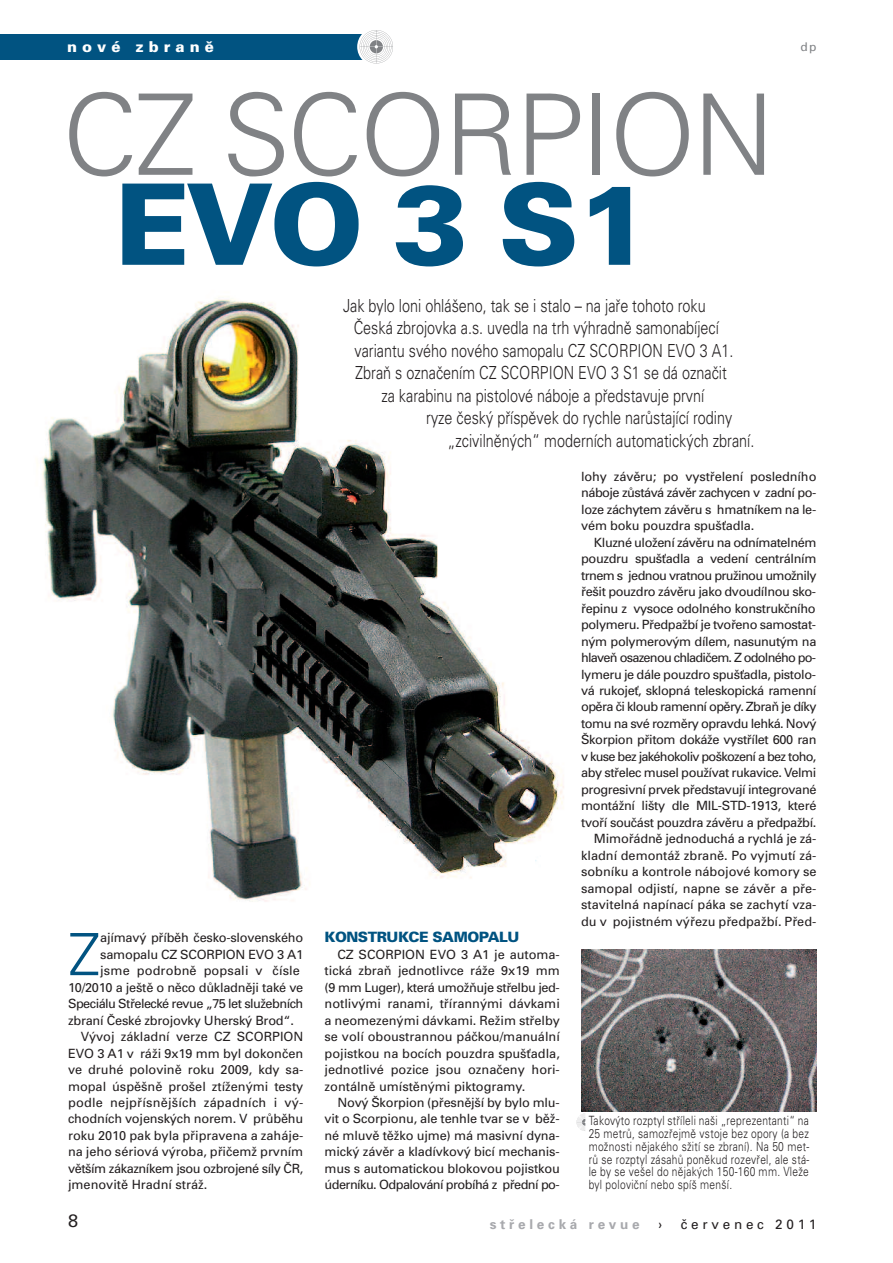
<style>
.page{position:relative;width:893px;height:1263px;background:#fff}
.page>*{position:absolute;margin:0;border:0;box-sizing:border-box;transform-origin:0 0}
.t1{font:300 112.5px "Univers CE";letter-spacing:-.03em;color:#808285}
.t2{font:900 112.5px "Univers CE";color:#015381}
.t3{font:300 58.35px "Univers CE";color:#015381}
.t4{font:300 18px "Univers CE";color:#231f20;scale:.8 1}
.t5{font:18px "Univers CE";color:#231f20}
.t6{font:900 15px "Univers CE";letter-spacing:.335em;color:#fff}
.t7{font:900 14.25px "Univers CE";letter-spacing:-.035em;color:#015381}
.t8{font:700 13.5px "Univers CE";letter-spacing:.275em;color:#a8a9ad}
.t9{font:13.5px "Univers CE";letter-spacing:.275em;color:#231f20}
.t10{font:12.75px/16.5px "Univers CE";letter-spacing:-.025em;color:#231f20;text-align:justify}
.t11{font:300 12.75px/12.8px "Univers CE";letter-spacing:.025em;color:#231f20;text-align:justify;scale:.8 1}
.t12{font:12.75px "Univers CE";color:#231f20}
.t13{font:12.75px "Univers CE";letter-spacing:.015em;color:#231f20}
.t14{font:12.75px "Univers CE";letter-spacing:.01em;color:#231f20}
.t15{font:12px "Univers CE";color:#808285}
</style>
<div class="page">
<img style="left:42px;top:299px;width:596px;height:651px">
<div style="left:0;top:34px;width:376px;height:26px;background:#015381"></div>
<svg style="left:357px;top:28px;width:38px;height:38px"></svg>
<svg style="left:360px;top:30px;width:33px;height:33px"></svg>
<img style="left:581px;top:950px;width:235px;height:161px">
<svg style="left:577px;top:1113px;width:8px;height:18px"></svg>
<p class="t6" style="left:67px;top:41px;width:148px">nové zbranû</p>
<h1 class="t1" style="left:62px;top:94px;width:713px">CZ SCORPION</h1>
<h1 class="t2" style="left:115px;top:184px;width:537px">EVO 3 S1</h1>
<h3 class="t4" style="left:343px;top:299px;width:455px">Jak bylo loni ohlá‰eno, tak se i stalo – na jafie tohoto roku</h3>
<h3 class="t4" style="left:354px;top:321px;width:458px">âeská zbrojovka a.s. uvedla na trh v˘hradnû samonabíjecí</h3>
<h3 class="t4" style="left:354px;top:344px;width:475px">variantu svého nového samopalu CZ SCORPION EVO 3 A1.</h3>
<h3 class="t4" style="left:355px;top:366px;width:466px">ZbraÀ s oznaãením CZ SCORPION EVO 3 S1 se dá oznaãit</h3>
<h3 class="t4" style="left:381px;top:389px;width:405px">za karabinu na pistolové náboje a pfiedstavuje první</h3>
<h3 class="t4" style="left:426px;top:411px;width:384px">ryze ãesk˘ pfiíspûvek do rychle narÛstající rodiny</h3>
<h3 class="t4" style="left:447px;top:434px;width:385px">„zcivilnûn˘ch“ moderních automatick˘ch zbraní.</h3>
<p class="t15" style="left:800px;top:42px;width:17px">dp</p>
<h2 class="t3" style="left:68px;top:933px;width:34px">Z</h2>
<p class="t10" style="left:100px;top:930px;width:205px">ajímav˘ pfiíbûh ãesko-slovenského</p>
<p class="t10" style="left:100px;top:947px;width:205px">samopalu CZ SCORPION EVO 3 A1</p>
<p class="t14" style="left:100px;top:966px;width:201px">jsme podrobnû popsali v ãísle</p>
<p class="t10" style="left:68px;top:980px;width:237px">10/2010 a je‰tû o nûco dÛkladnûji také ve</p>
<p class="t10" style="left:68px;top:996px;width:237px">Speciálu Stfielecké revue „75 let sluÏebních</p>
<p class="t10" style="left:68px;top:1013px;width:227px">zbraní âeské zbrojovky Uhersk˘ Brod“.</p>
<p class="t12" style="left:81px;top:1032px;width:224px">V˘voj základní verze CZ SCORPION</p>
<p class="t12" style="left:68px;top:1048px;width:237px">EVO 3 A1 v ráÏi 9x19 mm byl dokonãen</p>
<p class="t12" style="left:68px;top:1065px;width:237px">ve druhé polovinû roku 2009, kdy sa-</p>
<p class="t12" style="left:68px;top:1081px;width:237px">mopal úspû‰nû pro‰el ztíÏen˘mi testy</p>
<p class="t13" style="left:68px;top:1098px;width:237px">podle nejpfiísnûj‰ích západních i v˘-</p>
<p class="t10" style="left:68px;top:1112px;width:237px">chodních vojensk˘ch norem. V prÛbûhu</p>
<p class="t12" style="left:68px;top:1131px;width:237px">roku 2010 pak byla pfiipravena a zaháje-</p>
<p class="t12" style="left:68px;top:1147px;width:237px">na jeho sériová v˘roba, pfiiãemÏ prvním</p>
<p class="t10" style="left:68px;top:1161px;width:237px">vût‰ím zákazníkem jsou ozbrojené síly âR,</p>
<p class="t12" style="left:68px;top:1180px;width:141px">jmenovitû Hradní stráÏ.</p>
<p class="t7" style="left:325px;top:932px;width:196px">KONSTRUKCE SAMOPALU</p>
<p class="t10" style="left:325px;top:947px;width:237px;text-indent:13px">CZ SCORPION EVO 3 A1 je automa&shy;tická zbraÀ jednotlivce ráÏe 9x19 mm (9 mm Luger), která umoÏÀuje stfielbu jed&shy;notliv˘mi ranami, tfiírann˘mi dávkami a neomezen˘mi dávkami. ReÏim stfielby se volí oboustrannou páãkou/manuální pojistkou na bocích pouzdra spu‰Èadla, jednotlivé pozice jsou oznaãeny hori&shy;zontálnû umístûn˘mi piktogramy.</p>
<p class="t10" style="left:325px;top:1095px;width:237px;text-indent:13px">Nov˘ ·korpion (pfiesnûj‰í by bylo mlu&shy;vit o Scorpionu, ale tenhle tvar se v bûÏ&shy;né mluvû tûÏko ujme) má masivní dyna&shy;mick˘ závûr a kladívkov˘ bicí mechanis&shy;mus s automatickou blokovou pojistkou úderníku. Odpalování probíhá z pfiední po-</p>
<p class="t10" style="left:581px;top:469px;width:237px">lohy závûru; po vystfielení posledního náboje zÛstává závûr zachycen v zadní po&shy;loze záchytem závûru s hmatníkem na le&shy;vém boku pouzdra spu‰Èadla.</p>
<p class="t10" style="left:581px;top:535px;width:237px;text-align:right">Kluzné uloÏení závûru na odnímatelném pouzdru spu‰Èadla a vedení centrálním trnem s jednou vratnou pruÏinou umoÏnily fie‰it pouzdro závûru jako dvoudílnou sko&shy;fiepinu z vysoce odolného konstrukãního polymeru. PfiedpaÏbí je tvofieno samostat&shy;n˘m polymerov˘m dílem, nasunut˘m na hlaveÀ osazenou chladiãem. Z odolného po&shy;lymeru je dále pouzdro spu‰Èadla, pistolo&shy;vá rukojeÈ, sklopná teleskopická ramenní opûra ãi kloub ramenní opûry. ZbraÀ je díky tomu na své rozmûry opravdu lehká. Nov˘ ·korpion pfiitom dokáÏe vystfiílet 600 ran v kuse bez jakéhokoliv po‰kození a bez toho, aby stfielec musel pouÏívat rukavice. Velmi progresivní prvek pfiedstavují integrované montáÏní li‰ty dle MIL-STD-1913, které tvofií souãást pouzdra závûru a pfiedpaÏbí.<br>Mimofiádnû jednoduchá a rychlá je zá&shy;kladní demontáÏ zbranû. Po vyjmutí zá&shy;sobníku a kontrole nábojové komory se samopal odjistí, napne se závûr a pfie&shy;stavitelná napínací páka se zachytí vza&shy;du v pojistném v˘fiezu pfiedpaÏbí. Pfied-</p>
<p class="t11" style="left:589px;top:1115px;width:277px">Takov˘to rozptyl stfiíleli na‰i „reprezentanti“ na 25 metrÛ, samozfiejmû vstoje bez opory (a bez moÏnosti nûjakého sÏití se zbraní). Na 50 met&shy;rÛ se rozptyl zásahÛ ponûkud rozevfiel, ale stá&shy;le by se ve‰el do nûjak˘ch 150-160 mm. VleÏe byl poloviãní nebo spí‰ men‰í.</p>
<h3 class="t5" style="left:68px;top:1214px;width:12px">8</h3>
<p class="t8" style="left:490px;top:1219px;width:151px">stfielecká revue</p>
<p class="t9" style="left:658px;top:1219px;width:5px">›</p>
<p class="t9" style="left:681px;top:1219px;width:137px">ãervenec 2011</p>
</div>
